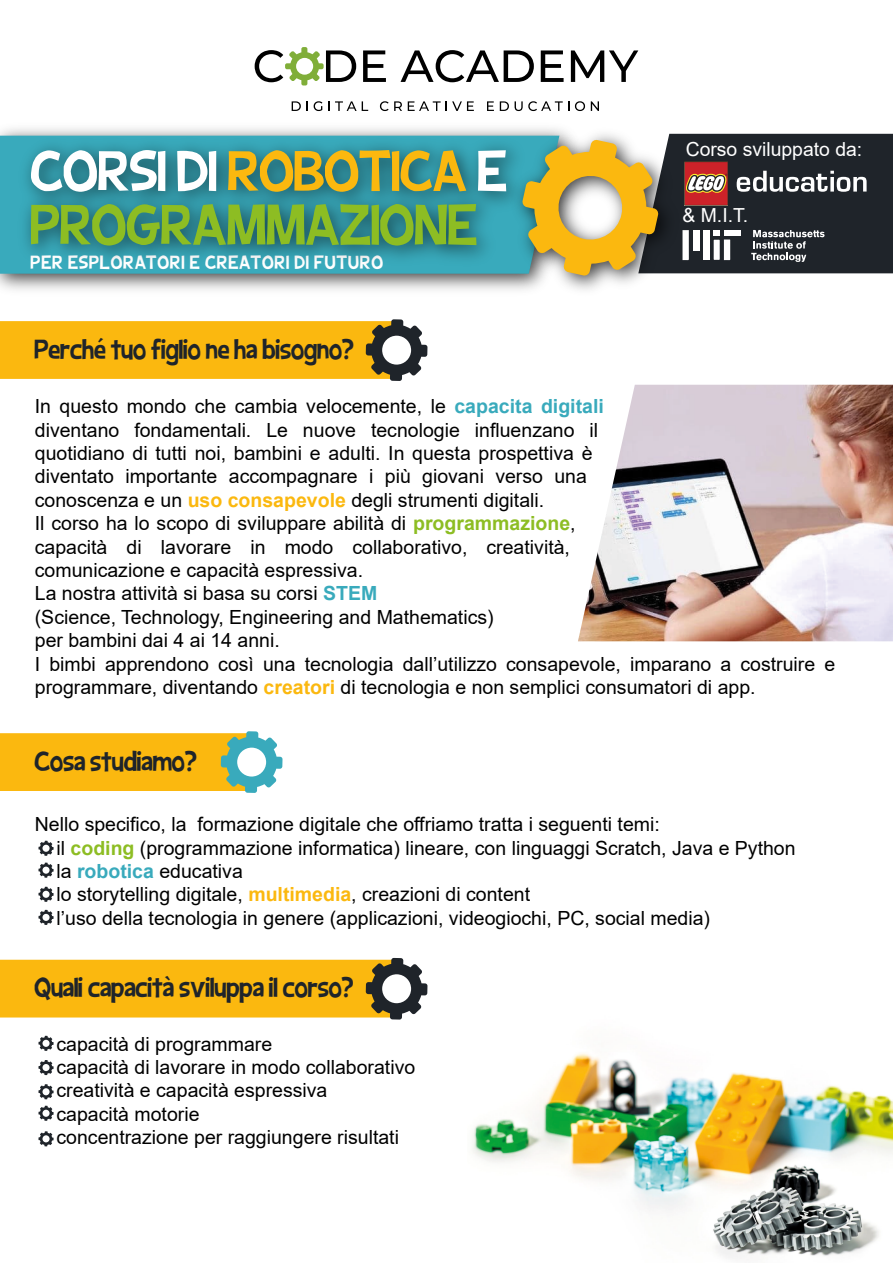
<style>
.page{position:relative;width:893px;height:1263px;background:#fff}
.page>*{position:absolute;margin:0;border:0;box-sizing:border-box;transform-origin:0 0}
.t1{font:53.25px/53.7px "Big Bimbo NC";color:#8dbd23}
.t2{font:25.5px "Big Bimbo NC";color:#1f242a}
.t3{font:19.5px/23.4px "Arial";color:#000}
.t4{font:19.35px "Arial";color:#fff}
.t5{font:17.7px "Big Bimbo NC";letter-spacing:.055em;color:#fff}
.s1{color:#fff}
.s2{color:#fbb80f}
.s3{font-weight:700;color:#39aabc}
.s4{font-weight:700;color:#fbb80f}
.s5{font-weight:700;color:#8dbd23}
</style>
<div class="page">
<img style="left:472px;top:1053px;width:421px;height:205px">
<svg style="left:0;top:319px;width:427px;height:62px;background:#ebb52b"></svg>
<svg style="left:0;top:958px;width:427px;height:61px;background:#ebb428"></svg>
<svg style="left:0;top:731px;width:283px;height:62px;background:#e6c041"></svg>
<svg style="left:38px;top:841px;width:16px;height:15px"></svg>
<svg style="left:38px;top:863px;width:16px;height:15px"></svg>
<svg style="left:38px;top:887px;width:16px;height:15px"></svg>
<svg style="left:38px;top:910px;width:16px;height:15px"></svg>
<svg style="left:38px;top:1036px;width:16px;height:15px"></svg>
<svg style="left:38px;top:1060px;width:16px;height:15px"></svg>
<svg style="left:38px;top:1084px;width:16px;height:15px"></svg>
<svg style="left:38px;top:1106px;width:16px;height:15px"></svg>
<svg style="left:38px;top:1131px;width:16px;height:15px"></svg>
<div style="left:0;top:136px;width:12px;height:138px;background:#39aabc"></div>
<img style="left:12px;top:126px;width:492px;height:160px">
<img style="left:504px;top:125px;width:181px;height:168px">
<svg style="left:522px;top:134px;width:371px;height:142px;background:#736b51"></svg>
<img style="left:578px;top:385px;width:315px;height:256px">
<div style="left:301px;top:47px;width:6px;height:9px;background:#80ae39;border-radius:2px"></div>
<div style="left:301px;top:77px;width:6px;height:8px;background:#80ae39;border-radius:2px"></div>
<svg style="left:289px;top:51px;width:31px;height:30px"></svg>
<div style="left:315px;top:63px;width:9px;height:6px;background:#80ae39;border-radius:2px"></div>
<div style="left:285px;top:63px;width:9px;height:6px;background:#80ae39;border-radius:2px"></div>
<svg style="left:255px;top:50px;width:28px;height:32px"></svg>
<svg style="left:326px;top:50px;width:30px;height:32px"></svg>
<svg style="left:363px;top:50px;width:23px;height:32px"></svg>
<svg style="left:401px;top:50px;width:133px;height:32px"></svg>
<svg style="left:541px;top:50px;width:23px;height:32px"></svg>
<svg style="left:571px;top:50px;width:67px;height:32px"></svg>
<svg style="left:292px;top:101px;width:9px;height:10px"></svg>
<svg style="left:314px;top:101px;width:8px;height:10px"></svg>
<svg style="left:329px;top:101px;width:39px;height:10px"></svg>
<svg style="left:380px;top:101px;width:22px;height:10px"></svg>
<svg style="left:408px;top:101px;width:66px;height:10px"></svg>
<svg style="left:487px;top:101px;width:7px;height:10px"></svg>
<svg style="left:500px;top:101px;width:9px;height:10px"></svg>
<svg style="left:515px;top:101px;width:54px;height:10px"></svg>
<svg style="left:575px;top:101px;width:10px;height:10px"></svg>
<svg style="left:591px;top:101px;width:8px;height:10px"></svg>
<h1 class="t1" style="left:31px;top:141px;width:478px"><span class="s1">CORSI DI</span> <span class="s2">ROBOTICA</span> <span class="s1">E<br></span>PROGRAMMAZIONE</h1>
<p class="t5" style="left:31px;top:249px;width:354px">PER ESPLORATORI E CREATORI DI FUTURO</p>
<p class="t4" style="left:686px;top:135px;width:178px">Corso sviluppato da:</p>
<p class="t4" style="left:682px;top:202px;width:67px">&amp; M.I.T.</p>
<h2 class="t2" style="left:35px;top:330px;width:321px">Perché tuo figlio ne ha bisogno?</h2>
<p class="t3" style="left:35px;top:395px;width:802px">In questo mondo che cambia velocemente, le <span class="s3">capacita digitali<br></span>diventano fondamentali. Le nuove tecnologie influenzano il<br>quotidiano di tutti noi, bambini e adulti. In questa prospettiva è<br>diventato importante accompagnare i più giovani verso una<br>conoscenza e un <span class="s4">uso consapevole</span> degli strumenti digitali.<br>Il corso ha lo scopo di sviluppare abilità di <span class="s5">programmazione</span>,<br>capacità di lavorare in modo collaborativo, creatività,<br>comunicazione e capacità espressiva.<br>La nostra attività si basa su corsi <span class="s3">STEM<br></span>(Science, Technology, Engineering and Mathematics)<br>per bambini dai 4 ai 14 anni.<br>I bimbi apprendono così una tecnologia dall’utilizzo consapevole, imparano a costruire e programmare, diventando <span class="s4">creatori</span> di tecnologia e non semplici consumatori di app.</p>
<h2 class="t2" style="left:35px;top:742px;width:164px">Cosa studiamo?</h2>
<p class="t3" style="left:56px;top:813px;width:741px;text-indent:-22px">Nello specifico, la formazione digitale che offriamo tratta i seguenti temi:<br>il <span class="s5">coding</span> (programmazione informatica) lineare, con linguaggi Scratch, Java e Python la <span class="s3">robotica</span> educativa<br>lo storytelling digitale, <span class="s4">multimedia</span>, creazioni di content<br>l’uso della tecnologia in genere (applicazioni, videogiochi, PC, social media)</p>
<h2 class="t2" style="left:35px;top:968px;width:321px">Quali capacità sviluppa il corso?</h2>
<p class="t3" style="left:57px;top:1032px;width:360px">capacità di programmare<br>capacità di lavorare in modo collaborativo creatività e capacità espressiva<br>capacità motorie<br>concentrazione per raggiungere risultati</p>
</div>
